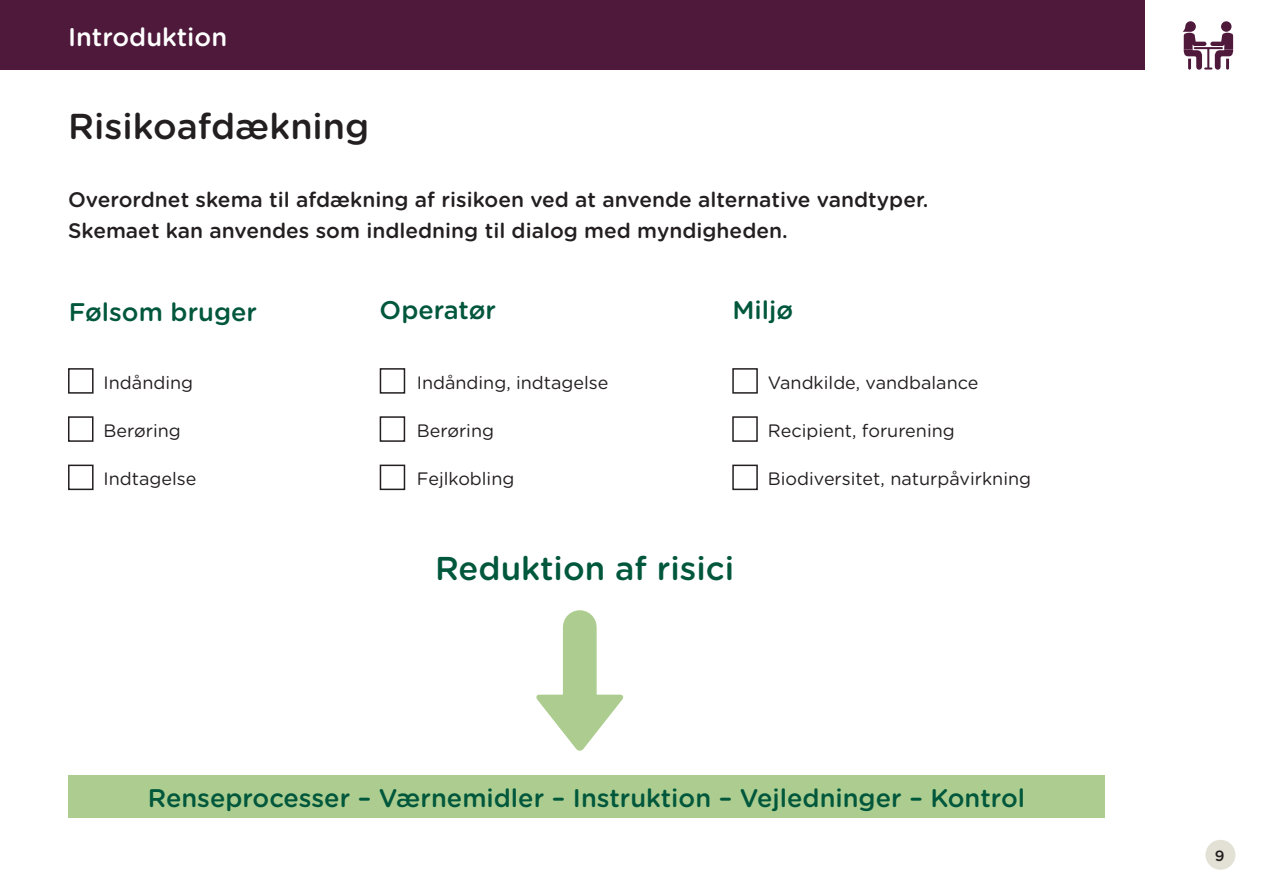
<style>
.page{position:relative;width:1263px;height:893px;background:#fff}
.page>*{position:absolute;margin:0;border:0;box-sizing:border-box;transform-origin:0 0}
.t1{font:500 36px "Gotham Rounded";color:#231f20}
.t2{font:500 33px "Gotham Rounded";color:#00573c}
.t3{font:500 25.5px "Gotham Rounded";color:#00573c}
.t4{font:500 25.5px "Gotham Rounded";color:#fff}
.t5{font:500 21px "Gotham Rounded";color:#231f20}
.t6{font:18px "Gotham Rounded";color:#231f20}
.t7{font:500 14.85px "Gotham Rounded";color:#231f20}
</style>
<div class="page">
<div style="left:0;top:0;width:1145px;height:70px;background:#4f193c"></div>
<svg style="left:1183px;top:21px;width:51px;height:49px"></svg>
<div style="left:1205px;top:840px;width:30px;height:30px;background:#e3e1d5;border-radius:50%"></div>
<div style="left:68px;top:775px;width:1037px;height:43px;background:#accd8f"></div>
<div style="left:68px;top:368px;width:26px;height:26px;border:2px solid #231f20"></div>
<div style="left:68px;top:465px;width:26px;height:25px;border:2px solid #231f20"></div>
<div style="left:68px;top:416px;width:25px;height:26px;border:2px solid #231f20"></div>
<div style="left:380px;top:368px;width:25px;height:26px;border:2px solid #231f20"></div>
<div style="left:380px;top:465px;width:25px;height:25px;border:2px solid #231f20"></div>
<div style="left:380px;top:416px;width:25px;height:26px;border:2px solid #231f20"></div>
<div style="left:732px;top:368px;width:26px;height:26px;border:2px solid #231f20"></div>
<div style="left:732px;top:465px;width:26px;height:25px;border:2px solid #231f20"></div>
<div style="left:732px;top:416px;width:26px;height:26px;border:2px solid #231f20"></div>
<div style="left:563px;top:627px;width:34px;height:79px;background:#accd8f"></div>
<svg style="left:536px;top:694px;width:88px;height:57px"></svg>
<h3 class="t4" style="left:68px;top:19px;width:161px">Introduktion</h3>
<p class="t1" style="left:68px;top:101px;width:303px">Risikoafdækning</p>
<p class="t5" style="left:68px;top:184px;width:862px">Overordnet skema til afdækning af risikoen ved at anvende alternative vandtyper.</p>
<p class="t5" style="left:68px;top:216px;width:721px">Skemaet kan anvendes som indledning til dialog med myndigheden.</p>
<p class="t3" style="left:69px;top:293px;width:190px">Følsom bruger</p>
<p class="t6" style="left:104px;top:370px;width:91px">Indånding</p>
<p class="t6" style="left:104px;top:418px;width:79px">Berøring</p>
<p class="t6" style="left:104px;top:466px;width:94px">Indtagelse</p>
<p class="t3" style="left:380px;top:292px;width:118px">Operatør</p>
<p class="t6" style="left:417px;top:370px;width:193px">Indånding, indtagelse</p>
<p class="t6" style="left:417px;top:418px;width:79px">Berøring</p>
<p class="t6" style="left:417px;top:466px;width:99px">Fejlkobling</p>
<p class="t3" style="left:732px;top:292px;width:62px">Miljø</p>
<p class="t6" style="left:768px;top:370px;width:212px">Vandkilde, vandbalance</p>
<p class="t6" style="left:768px;top:418px;width:188px">Recipient, forurening</p>
<p class="t6" style="left:768px;top:466px;width:265px">Biodiversitet, naturpåvirkning</p>
<p class="t2" style="left:435px;top:544px;width:301px">Reduktion af risici</p>
<p class="t3" style="left:148px;top:779px;width:879px">Renseprocesser – Værnemidler – Instruktion – Vejledninger – Kontrol</p>
<p class="t7" style="left:1215px;top:845px;width:11px">9</p>
</div>
